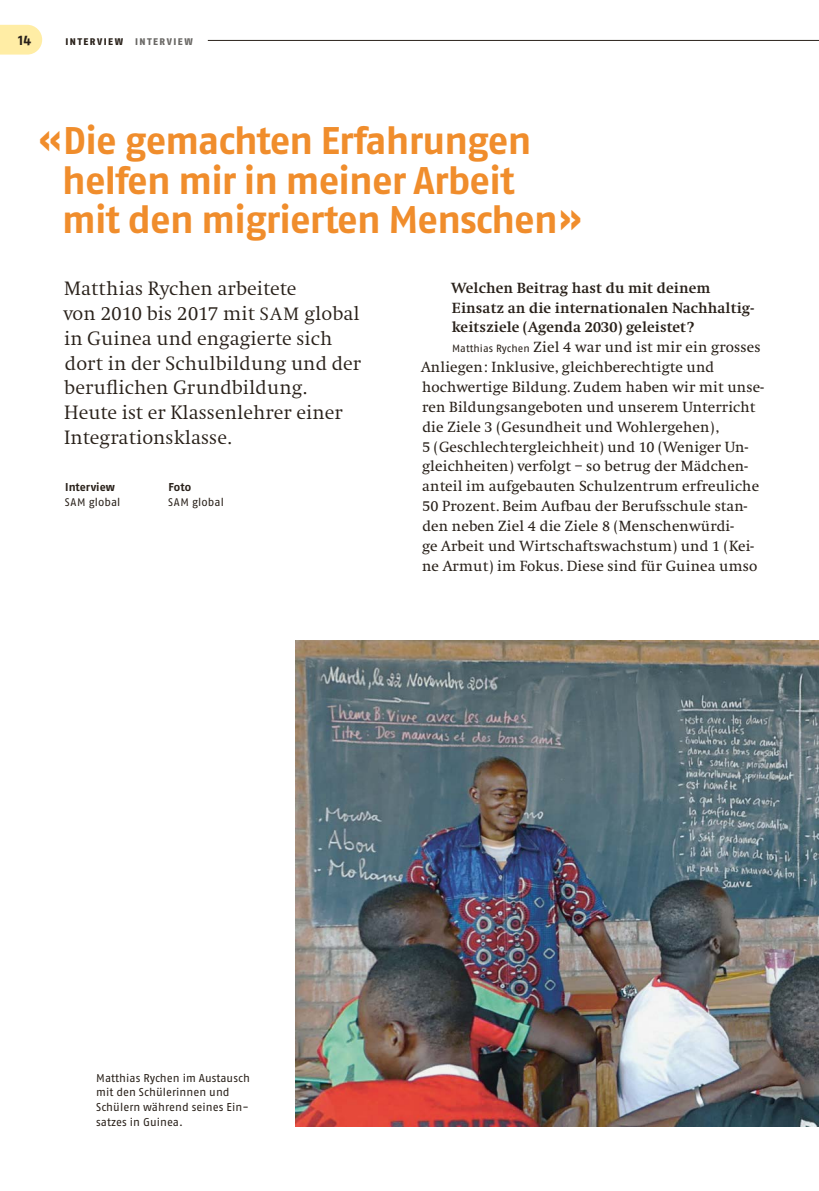
<style>
.page{position:relative;width:819px;height:1191px;background:#fff}
.page>*{position:absolute;margin:0;border:0;box-sizing:border-box;transform-origin:0 0}
.t1{font:700 38.5px/39.7px "Fago OT";letter-spacing:-.02em;color:#f08d2c}
.t2{font:300 20.12px/24.8px "Swift";color:#29211a}
.t3{font:15.4px "Swift";letter-spacing:.01em;color:#29211a}
.t4{font:700 15.4px "Swift";letter-spacing:.01em;color:#29211a}
.t5{font:700 14px "Fago OT";color:#29211a}
.t6{font:11.38px/14.9px "Fago OT";letter-spacing:.005em;color:#29211a}
.t7{font:700 11.38px/14.9px "Fago OT";letter-spacing:.005em;color:#29211a}
.t8{font:800 9.62px "Fago OT";letter-spacing:.155em;color:#29211a}
.t9{font:800 9.62px "Fago OT";letter-spacing:.155em;color:#6a6865}
.s1{font-size:18.55px}
.s2{font-family:"Fago OT";font-size:10.5px}
.s3{font-weight:400;font-size:11.03px}
.s4{font-weight:400}
.s5{font-weight:700}
.s6{font-size:11.03px}
</style>
<div class="page">
<svg style="left:0;top:25px;width:42px;height:30px"></svg>
<img style="left:295px;top:640px;width:524px;height:486px">
<hr style="left:104px;top:40px;width:715px;height:1px;background:#29211a">
<div style="left:104px;top:37px;width:104px;height:10px;background:#fff"></div>
<p class="t5" style="left:18px;top:31px;width:15px">14</p>
<p class="t8" style="left:65px;top:36px;width:59px">INTERVIEW</p>
<p class="t9" style="left:135px;top:36px;width:59px">INTERVIEW</p>
<h1 class="t1" style="left:62px;top:120px;width:521px;text-indent:-23px">«Die gemachten Erfahrungen helfen mir in meiner Arbeit mit den migrierten Menschen»</h1>
<h2 class="t2" style="left:63px;top:277px;width:299px">Matthias Rychen arbeitete<br>von 2010 bis 2017 mit <span class="s1">SAM</span> global in Guinea und engagierte sich dort in der Schulbildung und der beruflichen Grundbildung.<br>Heute ist er Klassenlehrer einer<br>Integrationsklasse.</h2>
<p class="t4" style="left:451px;top:279px;width:260px">Welchen Beitrag hast du mit deinem</p>
<p class="t4" style="left:452px;top:299px;width:303px">Einsatz an die internationalen Nachhaltig-</p>
<p class="t4" style="left:452px;top:319px;width:243px">keitsziele (Agenda 2030) geleistet?</p>
<p class="t3" style="left:452px;top:339px;width:310px"><span class="s2">Matthias Rychen</span> Ziel 4 war und ist mir ein grosses</p>
<p class="t3" style="left:421px;top:359px;width:295px">Anliegen: Inklusive, gleichberechtigte und</p>
<p class="t3" style="left:422px;top:379px;width:343px">hochwertige Bildung. Zudem haben wir mit unse-</p>
<p class="t3" style="left:422px;top:398px;width:335px">ren Bildungsangeboten und unserem Unterricht</p>
<p class="t3" style="left:422px;top:418px;width:299px">die Ziele 3 (Gesundheit und Wohlergehen),</p>
<p class="t3" style="left:422px;top:438px;width:327px">5 (Geschlechtergleichheit) und 10 (Weniger Un-</p>
<p class="t3" style="left:422px;top:458px;width:327px">gleichheiten) verfolgt – so betrug der Mädchen-</p>
<p class="t3" style="left:422px;top:478px;width:338px">anteil im aufgebauten Schulzentrum erfreuliche</p>
<p class="t3" style="left:422px;top:498px;width:326px">50 Prozent. Beim Aufbau der Berufsschule stan-</p>
<p class="t3" style="left:422px;top:518px;width:313px">den neben Ziel 4 die Ziele 8 (Menschenwürdi-</p>
<p class="t3" style="left:422px;top:537px;width:333px">ge Arbeit und Wirtschaftswachstum) und 1 (Kei-</p>
<p class="t3" style="left:422px;top:557px;width:336px">ne Armut) im Fokus. Diese sind für Guinea umso</p>
<p class="t7" style="left:65px;top:480px;width:57px">Interview<br><span class="s3">SAM</span> <span class="s4">global</span></p>
<p class="t6" style="left:168px;top:480px;width:57px"><span class="s5">Foto<br></span><span class="s6">SAM</span> global</p>
<p class="t6" style="left:96px;top:1070px;width:155px">Matthias Rychen im Austausch mit den Schülerinnen und<br>Schülern während seines Ein&shy;satzes in Guinea.</p>
</div>
